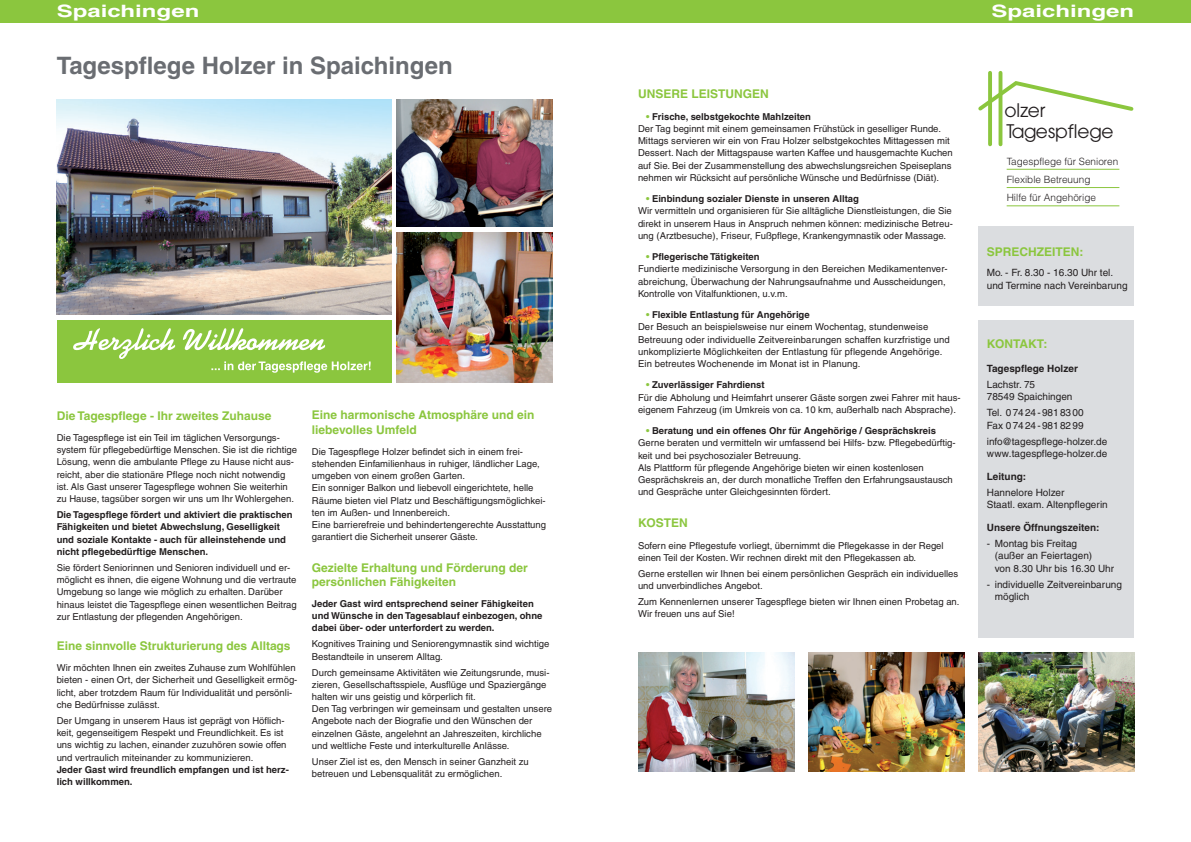
<style>
.page{position:relative;width:1191px;height:842px;background:#fff}
.page>*{position:absolute;margin:0;border:0;box-sizing:border-box;transform-origin:0 0}
.t1{font:700 24px "Helvetica LT";color:#6a6d72}
.t2{font:18.6px/20.8px "Avant Garde LTCE";color:#231f20}
.t3{font:700 17px "Helvetica LT";color:#fff;scale:1.41 1}
.t4{font:700 12px/14px "Helvetica LT";color:#8bc63e}
.t5{font:10px/12.5px "Helvetica LT";color:#231f20}
.t6{font:300 10px/18px "Helvetica LT";color:#231f20}
.t7{font:700 10px "Helvetica LT";color:#231f20}
.t8{font:9.5px/12.2px "Helvetica LT";color:#231f20}
.t9{font:700 9.5px/12.2px "Helvetica LT";color:#231f20}
.s1{font-weight:700;color:#8bc63e}
.s2{font-weight:700}
</style>
<div class="page">
<div style="left:0;top:0;width:1191px;height:23px;background:#8bc63e"></div>
<div style="left:978px;top:227px;width:156px;height:79px;background:#dbdde0"></div>
<div style="left:978px;top:320px;width:156px;height:318px;background:#dbdde0"></div>
<svg style="left:988px;top:73px;width:4px;height:71px"></svg>
<svg style="left:998px;top:73px;width:4px;height:71px"></svg>
<svg style="left:978px;top:79px;width:156px;height:35px"></svg>
<hr style="left:1006px;top:169px;width:113px;height:1px;background:#8bc63e">
<hr style="left:1006px;top:187px;width:113px;height:1px;background:#8bc63e">
<hr style="left:1006px;top:206px;width:113px;height:1px;background:#8bc63e">
<img style="left:57px;top:99px;width:334px;height:216px">
<div style="left:57px;top:320px;width:334px;height:63px;background:#8bc63e"></div>
<svg style="left:73px;top:328px;width:297px;height:45px"></svg>
<img style="left:397px;top:99px;width:156px;height:128px">
<img style="left:638px;top:652px;width:156px;height:119px">
<img style="left:397px;top:232px;width:156px;height:151px">
<img style="left:808px;top:652px;width:156px;height:119px">
<img style="left:978px;top:652px;width:156px;height:119px">
<h3 class="t3" style="left:57px;top:1px;width:103px">Spaichingen</h3>
<h3 class="t3" style="left:991px;top:1px;width:103px">Spaichingen</h3>
<h1 class="t1" style="left:57px;top:51px;width:397px">Tagespflege Holzer in Spaichingen</h1>
<p class="t4" style="left:57px;top:408px;width:216px">Die Tagespflege - Ihr zweites Zuhause</p>
<p class="t8" style="left:57px;top:431px;width:242px">Die Tagespflege ist ein Teil im täglichen Versorgungs&shy;system für pflegebedürftige Menschen. Sie ist die richtige Lösung, wenn die ambulante Pflege zu Hause nicht aus&shy;reicht, aber die stationäre Pflege noch nicht notwendig ist. Als Gast unserer Tagespflege wohnen Sie weiterhin zu Hause, tagsüber sorgen wir uns um Ihr Wohlergehen.</p>
<p class="t9" style="left:57px;top:508px;width:237px">Die Tagespflege fördert und aktiviert die praktischen Fähigkeiten und bietet Abwechslung, Geselligkeit und soziale Kontakte - auch für alleinstehende und nicht pflegebedürftige Menschen.</p>
<p class="t8" style="left:57px;top:561px;width:242px">Sie fördert Seniorinnen und Senioren individuell und er&shy;möglicht es ihnen, die eigene Wohnung und die vertraute Umgebung so lange wie möglich zu erhalten. Darüber hinaus leistet die Tagespflege einen wesentlichen Beitrag zur Entlastung der pflegenden Angehörigen.</p>
<p class="t4" style="left:57px;top:638px;width:235px">Eine sinnvolle Strukturierung des Alltags</p>
<p class="t8" style="left:57px;top:662px;width:242px">Wir möchten Ihnen ein zweites Zuhause zum Wohlfühlen bieten - einen Ort, der Sicherheit und Geselligkeit ermög&shy;licht, aber trotzdem Raum für Individualität und persönli&shy;che Bedürfnisse zulässt.</p>
<p class="t8" style="left:57px;top:714px;width:231px">Der Umgang in unserem Haus ist geprägt von Höflich&shy;keit, gegenseitigem Respekt und Freundlichkeit. Es ist uns wichtig zu lachen, einander zuzuhören sowie offen und vertraulich miteinander zu kommunizieren.</p>
<p class="t9" style="left:57px;top:763px;width:234px">Jeder Gast wird freundlich empfangen und ist herz&shy;lich willkommen.</p>
<p class="t4" style="left:312px;top:408px;width:224px">Eine harmonische Atmosphäre und ein liebevolles Umfeld</p>
<p class="t8" style="left:312px;top:445px;width:236px">Die Tagespflege Holzer befindet sich in einem frei&shy;stehenden Einfamilienhaus in ruhiger, ländlicher Lage, umgeben von einem großen Garten.<br>Ein sonniger Balkon und liebevoll eingerichtete, helle Räume bieten viel Platz und Beschäftigungsmöglichkei&shy;ten im Außen- und Innenbereich.<br>Eine barrierefreie und behindertengerechte Ausstattung garantiert die Sicherheit unserer Gäste.</p>
<p class="t4" style="left:312px;top:560px;width:217px">Gezielte Erhaltung und Förderung der persönlichen Fähigkeiten</p>
<p class="t9" style="left:312px;top:597px;width:232px">Jeder Gast wird entsprechend seiner Fähigkeiten und Wünsche in den Tagesablauf einbezogen, ohne dabei über- oder unterfordert zu werden.</p>
<p class="t8" style="left:312px;top:638px;width:239px">Kognitives Training und Seniorengymnastik sind wichtige<br>Bestandteile in unserem Alltag.</p>
<p class="t8" style="left:312px;top:666px;width:242px">Durch gemeinsame Aktivitäten wie Zeitungsrunde, musi&shy;zieren, Gesellschaftsspiele, Ausflüge und Spaziergänge halten wir uns geistig und körperlich fit.<br>Den Tag verbringen wir gemeinsam und gestalten unsere Angebote nach der Biografie und den Wünschen der einzelnen Gäste, angelehnt an Jahreszeiten, kirchliche und weltliche Feste und interkulturelle Anlässe.</p>
<p class="t8" style="left:312px;top:755px;width:218px">Unser Ziel ist es, den Mensch in seiner Ganzheit zu betreuen und Lebensqualität zu ermöglichen.</p>
<p class="t4" style="left:638px;top:87px;width:81px">Unsere Leistu</p>
<p class="t4" style="left:734px;top:87px;width:36px">ngen</p>
<p class="t8" style="left:638px;top:110px;width:316px;text-indent:8px"><span class="s1">•</span> <span class="s2">Frische, selbstgekochte Mahlzeiten<br></span>Der Tag beginnt mit einem gemeinsamen Frühstück in geselliger Runde.<br>Mittags servieren wir ein von Frau Holzer selbstgekochtes Mittagessen mit Dessert. Nach der Mittagspause warten Kaffee und hausgemachte Kuchen auf Sie. Bei der Zusammenstellung des abwechslungsreichen Speiseplans nehmen wir Rücksicht auf persönliche Wünsche und Bedürfnisse (Diät).</p>
<p class="t8" style="left:638px;top:193px;width:316px;text-indent:8px"><span class="s1">•</span> <span class="s2">Einbindung sozialer Dienste in unseren Alltag<br></span>Wir vermitteln und organisieren für Sie alltägliche Dienstleistungen, die Sie direkt in unserem Haus in Anspruch nehmen können: medizinische Betreu&shy;ung (Arztbesuche), Friseur, Fußpflege, Krankengymnastik oder Massage.</p>
<p class="t8" style="left:638px;top:251px;width:311px;text-indent:8px"><span class="s1">•</span> <span class="s2">Pflegerische Tätigkeiten<br></span>Fundierte medizinische Versorgung in den Bereichen Medikamentenver&shy;abreichung, Überwachung der Nahrungsaufnahme und Ausscheidungen, Kontrolle von Vitalfunktionen, u.v.m.</p>
<p class="t8" style="left:638px;top:309px;width:313px;text-indent:8px"><span class="s1">•</span> <span class="s2">Flexible Entlastung für Angehörige<br></span>Der Besuch an beispielsweise nur einem Wochentag, stundenweise Betreuung oder individuelle Zeitvereinbarungen schaffen kurzfristige und unkomplizierte Möglichkeiten der Entlastung für pflegende Angehörige.<br>Ein betreutes Wochenende im Monat ist in Planung.</p>
<p class="t8" style="left:638px;top:379px;width:324px;text-indent:8px"><span class="s1">•</span> <span class="s2">Zuverlässiger Fahrdienst<br></span>Für die Abholung und Heimfahrt unserer Gäste sorgen zwei Fahrer mit haus&shy;eigenem Fahrzeug (im Umkreis von ca. 10 km, außerhalb nach Absprache).</p>
<p class="t8" style="left:638px;top:425px;width:319px;text-indent:8px"><span class="s1">•</span> <span class="s2">Beratung und ein offenes Ohr für Angehörige / Gesprächskreis </span>Gerne beraten und vermitteln wir umfassend bei Hilfs- bzw. Pflegebedürftig&shy;keit und bei psychosozialer Betreuung.<br>Als Plattform für pflegende Angehörige bieten wir einen kostenlosen Gesprächskreis an, der durch monatliche Treffen den Erfahrungsaustausch und Gespräche unter Gleichgesinnten fördert.</p>
<p class="t4" style="left:638px;top:516px;width:51px">Kosten</p>
<p class="t8" style="left:638px;top:539px;width:307px">Sofern eine Pflegestufe vorliegt, übernimmt die Pflegekasse in der Regel einen Teil der Kosten. Wir rechnen direkt mit den Pflegekassen ab.</p>
<p class="t8" style="left:638px;top:567px;width:322px">Gerne erstellen wir Ihnen bei einem persönlichen Gespräch ein individuelles und unverbindliches Angebot.</p>
<p class="t8" style="left:638px;top:596px;width:323px">Zum Kennenlernen unserer Tagespflege bieten wir Ihnen einen Probetag an.<br>Wir freuen uns auf Sie!</p>
<h2 class="t2" style="left:1004px;top:99px;width:111px">olzer<br>Tagespflege</h2>
<p class="t6" style="left:1006px;top:152px;width:113px">Tagespflege für Senioren<br>Flexible Betreuung<br>Hilfe für Angehörige</p>
<p class="t4" style="left:986px;top:245px;width:98px">Sprechzeiten:</p>
<p class="t5" style="left:986px;top:266px;width:142px">Mo. - Fr. 8.30 - 16.30 Uhr tel. und Termine nach Vereinbarung</p>
<p class="t4" style="left:986px;top:336px;width:62px">Kontakt:</p>
<p class="t7" style="left:986px;top:362px;width:93px">Tagespflege Holzer</p>
<p class="t5" style="left:986px;top:378px;width:87px">Lachstr. 75<br>78549 Spaichingen</p>
<p class="t5" style="left:986px;top:406px;width:98px">Tel. 0 74 24 - 981 83 00<br>Fax 0 74 24 - 981 82 99</p>
<p class="t5" style="left:986px;top:435px;width:122px">info@tagespflege-holzer.de www.tagespflege-holzer.de</p>
<p class="t7" style="left:986px;top:470px;width:41px">Leitung:</p>
<p class="t5" style="left:986px;top:486px;width:122px">Hannelore Holzer<br>Staatl. exam. Altenpflegerin</p>
<p class="t7" style="left:986px;top:521px;width:114px">Unsere Öffnungszeiten:</p>
<p class="t5" style="left:994px;top:537px;width:121px;text-indent:-8px">- Montag bis Freitag<br>(außer an Feiertagen)<br>von 8.30 Uhr bis 16.30 Uhr</p>
<p class="t5" style="left:994px;top:578px;width:129px;text-indent:-8px">- individuelle Zeitvereinbarung möglich</p>
</div>
